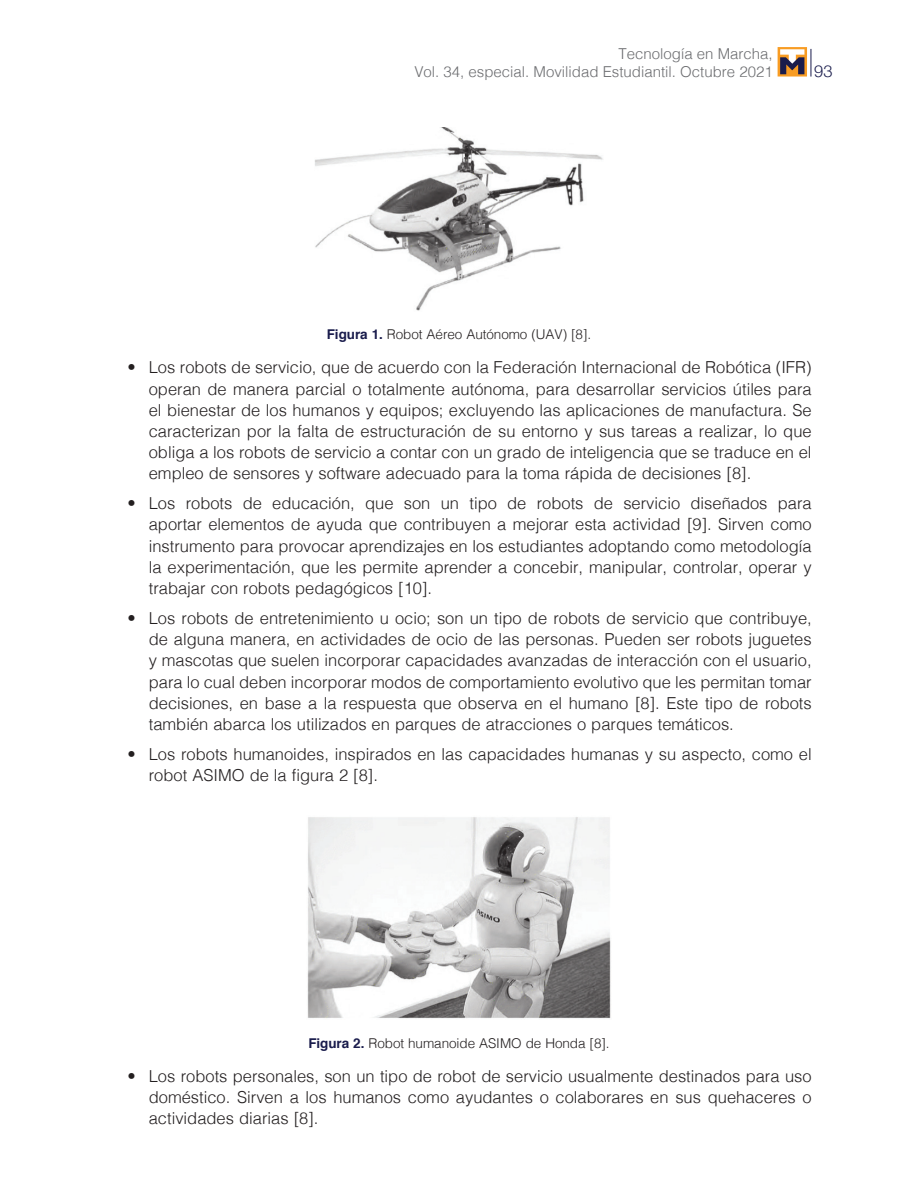
<style>
.page{position:relative;width:918px;height:1188px;background:#fff}
.page>*{position:absolute;margin:0;border:0;box-sizing:border-box;transform-origin:0 0}
.t1{font:300 16.5px/21.3px "Helvetica";color:#231f20;text-align:justify}
.t2{font:300 16.5px "Helvetica Neue";color:#1a1c4c}
.t3{font:300 15px/18px "Helvetica";color:#6c6d70;text-align:right}
.t4{font:300 13.5px "Helvetica";letter-spacing:-.005em;color:#231f20}
.s1{font-weight:700;color:#1a1c4c}
</style>
<div class="page">
<svg style="left:811px;top:49px;width:1px;height:28px"></svg>
<svg style="left:778px;top:47px;width:29px;height:30px"></svg>
<svg style="left:780px;top:49px;width:24px;height:25px"></svg>
<img style="left:315px;top:128px;width:288px;height:183px">
<img style="left:307px;top:817px;width:304px;height:202px">
<p class="t3" style="left:414px;top:43px;width:360px">Tecnología en Marcha,<br>Vol. 34, especial. Movilidad Estudiantil. Octubre 2021</p>
<p class="t2" style="left:814px;top:57px;width:20px">93</p>
<p class="t4" style="left:327px;top:323px;width:266px"><span class="s1">Figura 1.</span> Robot Aéreo Autónomo (UAV) [8].</p>
<p class="t1" style="left:149px;top:356px;width:664px;text-indent:-21px">• Los robots de servicio, que de acuerdo con la Federación Internacional de Robótica (IFR) operan de manera parcial o totalmente autónoma, para desarrollar servicios útiles para el bienestar de los humanos y equipos; excluyendo las aplicaciones de manufactura. Se caracterizan por la falta de estructuración de su entorno y sus tareas a realizar, lo que obliga a los robots de servicio a contar con un grado de inteligencia que se traduce en el empleo de sensores y software adecuado para la toma rápida de decisiones [8].</p>
<p class="t1" style="left:149px;top:492px;width:664px;text-indent:-21px">• Los robots de educación, que son un tipo de robots de servicio diseñados para aportar elementos de ayuda que contribuyen a mejorar esta actividad [9]. Sirven como instrumento para provocar aprendizajes en los estudiantes adoptando como metodología la experimentación, que les permite aprender a concebir, manipular, controlar, operar y trabajar con robots pedagógicos [10].</p>
<p class="t1" style="left:149px;top:606px;width:664px;text-indent:-21px">• Los robots de entretenimiento u ocio; son un tipo de robots de servicio que contribuye, de alguna manera, en actividades de ocio de las personas. Pueden ser robots juguetes y mascotas que suelen incorporar capacidades avanzadas de interacción con el usuario, para lo cual deben incorporar modos de comportamiento evolutivo que les permitan tomar decisiones, en base a la respuesta que observa en el humano [8]. Este tipo de robots también abarca los utilizados en parques de atracciones o parques temáticos.</p>
<p class="t1" style="left:149px;top:742px;width:664px;text-indent:-21px">• Los robots humanoides, inspirados en las capacidades humanas y su aspecto, como el robot ASIMO de la figura 2 [8].</p>
<p class="t4" style="left:308px;top:1031px;width:303px"><span class="s1">Figura 2.</span> Robot humanoide ASIMO de Honda [8].</p>
<p class="t1" style="left:149px;top:1064px;width:664px;text-indent:-21px">• Los robots personales, son un tipo de robot de servicio usualmente destinados para uso doméstico. Sirven a los humanos como ayudantes o colaborares en sus quehaceres o actividades diarias [8].</p>
</div>
